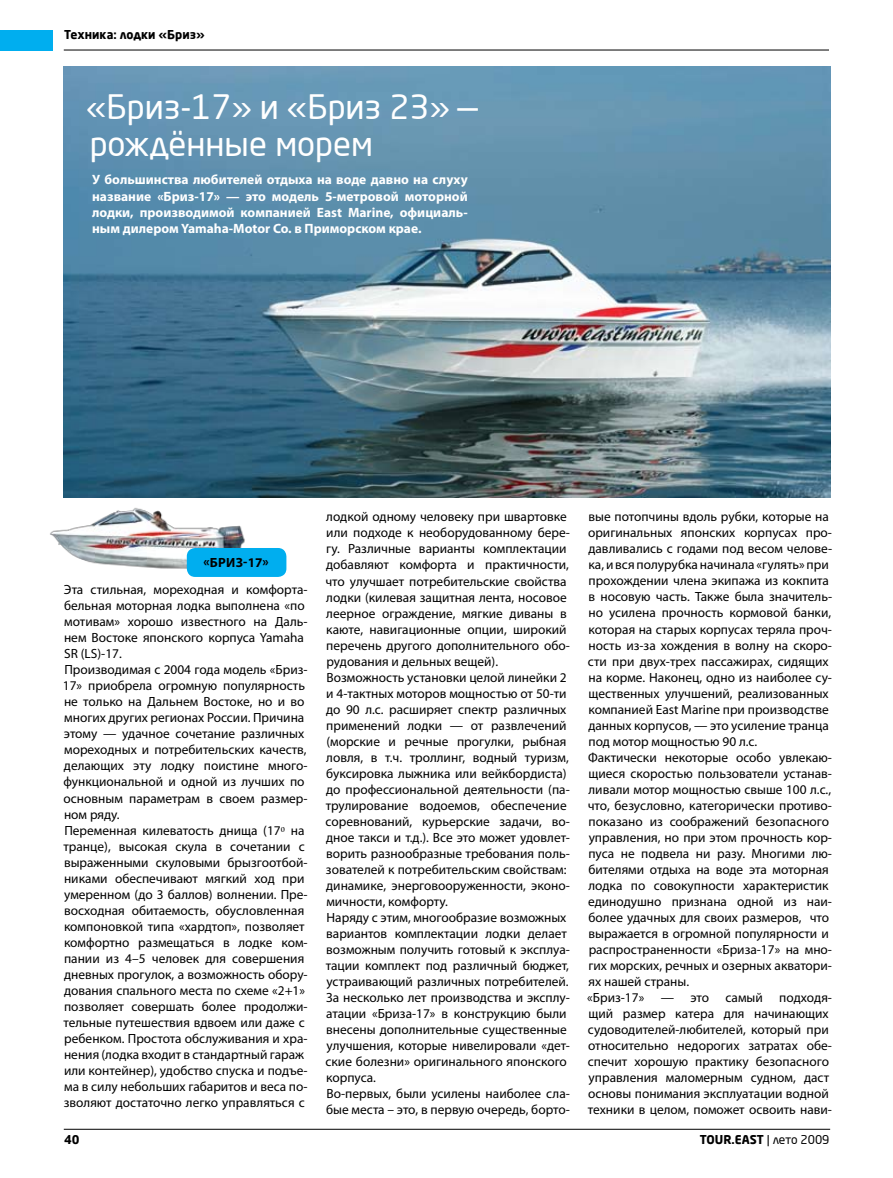
<style>
.page{position:relative;width:893px;height:1178px;background:#fff}
.page>*{position:absolute;margin:0;border:0;box-sizing:border-box;transform-origin:0 0}
.t1{font:33px/37.5px "Neo Sans Pro";color:#fff}
.t2{font:700 13.5px/16.2px "Myriad Pro";color:#fff;text-align:justify}
.t3{font:13.35px/16px "Myriad Pro";color:#000}
.t4{font:700 13.35px "Myriad Pro";color:#000}
.t5{font:700 12px "Neo Sans Pro";color:#000}
.s1{font-family:"Arno Pro Display"}
.s2{font-weight:400}
</style>
<div class="page">
<hr style="left:64px;top:1129px;width:766px;height:1px;background:#000">
<hr style="left:64px;top:50px;width:765px;height:1px;background:#000">
<div style="left:0;top:30px;width:53px;height:20px;background:#00aeef"></div>
<img style="left:64px;top:67px;width:766px;height:430px">
<img style="left:50px;top:497px;width:202px;height:77px">
<div style="left:187px;top:548px;width:99px;height:29px;background:#00aeef;border-radius:9px"></div>
<p class="t5" style="left:64px;top:27px;width:142px">Техника: лодки «Бриз»</p>
<h1 class="t1" style="left:86px;top:87px;width:393px">«Бриз-17» и «Бриз 23» — рождённые морем</h1>
<p class="t2" style="left:92px;top:171px;width:377px">У большинства любителей отдыха на воде давно на слуху название «Бриз-17» — это модель 5-метровой моторной лодки, производимой компанией East Marine, официаль&shy;ным дилером Yamaha-Motor Co. в Приморском крае.</p>
<p class="t4" style="left:203px;top:554px;width:24px">«Бриз</p>
<p class="t4" style="left:243px;top:554px;width:27px">-17»</p>
<p class="t3" style="left:63px;top:581px;width:246px">Эта стильная, мореходная и комфорта&shy;бельная моторная лодка выполнена «по мотивам» хорошо известного на Даль&shy;нем Востоке японского корпуса Yamaha SR (LS)-17.<br>Производимая с 2004 года модель «Бриз-17» приобрела огромную популярность не только на Дальнем Востоке, но и во многих других регионах России. Причина этому — удачное сочетание различных мореходных и потребительских качеств, делающих эту лодку поистине много&shy;функциональной и одной из лучших по основным параметрам в своем размер&shy;ном ряду.<br>Переменная килеватость днища (17<span class="s1">0</span> на транце), высокая скула в сочетании с выраженными скуловыми брызгоотбой&shy;никами обеспечивают мягкий ход при умеренном (до 3 баллов) волнении. Пре&shy;восходная обитаемость, обусловленная компоновкой типа «хардтоп», позволяет комфортно размещаться в лодке ком&shy;пании из 4–5 человек для совершения дневных прогулок, а возможность обору&shy;дования спального места по схеме «2+1» позволяет совершать более продолжи&shy;тельные путешествия вдвоем или даже с ребенком. Простота обслуживания и хра&shy;нения (лодка входит в стандартный гараж или контейнер), удобство спуска и подъе&shy;ма в силу небольших габаритов и веса по&shy;зволяют достаточно легко управляться с</p>
<p class="t3" style="left:325px;top:509px;width:246px">лодкой одному человеку при швартовке или подходе к необорудованному бере&shy;гу. Различные варианты комплектации добавляют комфорта и практичности, что улучшает потребительские свойства лодки (килевая защитная лента, носовое леерное ограждение, мягкие диваны в каюте, навигационные опции, широкий перечень другого дополнительного обо&shy;рудования и дельных вещей).<br>Возможность установки целой линейки 2 и 4-тактных моторов мощностью от 50-ти до 90 л.с. расширяет спектр различных применений лодки — от развлечений (морские и речные прогулки, рыбная ловля, в т.ч. троллинг, водный туризм, буксировка лыжника или вейкбордиста) до профессиональной деятельности (па&shy;трулирование водоемов, обеспечение соревнований, курьерские задачи, во&shy;дное такси и т.д.). Все это может удовлет&shy;ворить разнообразные требования поль&shy;зователей к потребительским свойствам: динамике, энерговооруженности, эконо&shy;мичности, комфорту.<br>Наряду с этим, многообразие возможных вариантов комплектации лодки делает возможным получить готовый к эксплуа&shy;тации комплект под различный бюджет, устраивающий различных потребителей.<br>За несколько лет производства и эксплу&shy;атации «Бриза-17» в конструкцию были внесены дополнительные существенные улучшения, которые нивелировали «дет&shy;ские болезни» оригинального японского корпуса.<br>Во-первых, были усилены наиболее сла&shy;бые места – это, в первую очередь, борто-</p>
<p class="t3" style="left:587px;top:509px;width:246px">вые потопчины вдоль рубки, которые на оригинальных японских корпусах про&shy;давливались с годами под весом челове&shy;ка, и вся полурубка начинала «гулять» при прохождении члена экипажа из кокпита в носовую часть. Также была значитель&shy;но усилена прочность кормовой банки, которая на старых корпусах теряла проч&shy;ность из-за хождения в волну на скоро&shy;сти при двух-трех пассажирах, сидящих на корме. Наконец, одно из наиболее су&shy;щественных улучшений, реализованных компанией East Marine при производстве данных корпусов, — это усиление транца под мотор мощностью 90 л.с.<br>Фактически некоторые особо увлекаю&shy;щиеся скоростью пользователи устанав&shy;ливали мотор мощностью свыше 100 л.с., что, безусловно, категорически противо&shy;показано из соображений безопасного управления, но при этом прочность кор&shy;пуса не подвела ни разу. Многими лю&shy;бителями отдыха на воде эта моторная лодка по совокупности характеристик единодушно признана одной из наи&shy;более удачных для своих размеров, что выражается в огромной популярности и распространенности «Бриза-17» на мно&shy;гих морских, речных и озерных акватори&shy;ях нашей страны.<br>«Бриз-17» — это самый подходя&shy;щий размер катера для начинающих судоводителей-любителей, который при относительно недорогих затратах обе&shy;спечит хорошую практику безопасного управления маломерным судном, даст основы понимания эксплуатации водной техники в целом, поможет освоить нави-</p>
<p class="t5" style="left:64px;top:1132px;width:17px">40</p>
<p class="t5" style="left:700px;top:1132px;width:131px">TOUR.EAST <span class="s2">| лето 2009</span></p>
</div>
